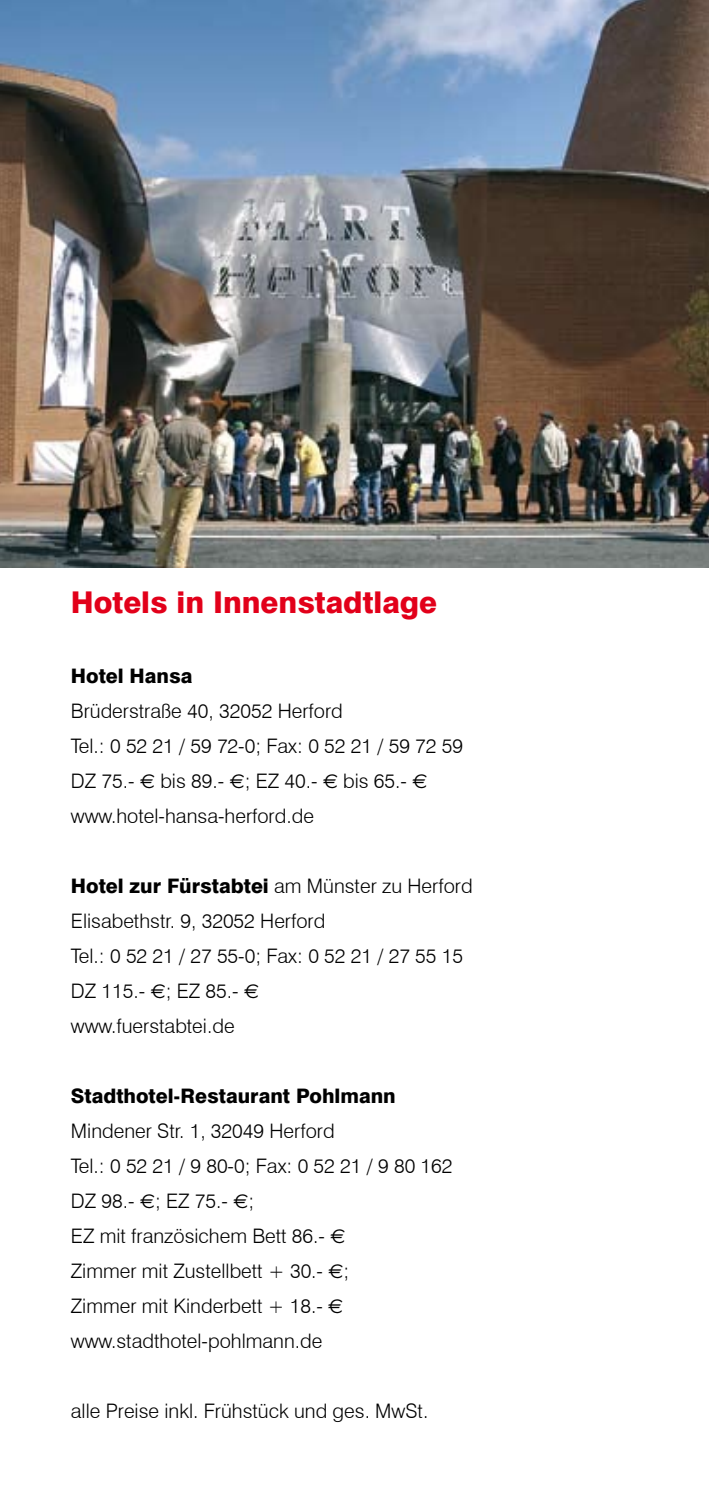
<style>
.page{position:relative;width:709px;height:1489px;background:#fff}
.page>*{position:absolute;margin:0;border:0;box-sizing:border-box;transform-origin:0 0}
.t1{font:800 30px "Swiss 721 BT";color:#e2001a}
.t2{font:300 20px/35px "Swiss 721 BT";color:#000}
.t3{font:800 20px "Swiss 721 BT";color:#000}
.s1{font-family:"Euro Sans";font-weight:400}
.s2{font-weight:800}
</style>
<div class="page">
<img style="left:0;top:0;width:709px;height:567px">
<h1 class="t1" style="left:71px;top:584px;width:368px">Hotels in Innenstadtlage</h1>
<p class="t3" style="left:71px;top:663px;width:123px">Hotel Hansa</p>
<p class="t2" style="left:71px;top:693px;width:394px">Brüderstraße 40, 32052 Herford<br>Tel.: 0 52 21 / 59 72-0; Fax: 0 52 21 / 59 72 59<br>DZ 75.- <span class="s1">€</span> bis 89.- <span class="s1">€</span>; EZ 40.- <span class="s1">€</span> bis 65.- <span class="s1">€ </span>www.hotel-hansa-herford.de</p>
<p class="t2" style="left:71px;top:868px;width:403px"><span class="s2">Hotel zur Fürstabtei</span> am Münster zu Herford<br>Elisabethstr. 9, 32052 Herford<br>Tel.: 0 52 21 / 27 55-0; Fax: 0 52 21 / 27 55 15<br>DZ 115.- <span class="s1">€</span>; EZ 85.- <span class="s1">€<br></span>www.fuerstabtei.de</p>
<p class="t3" style="left:71px;top:1083px;width:326px">Stadthotel-Restaurant Pohlmann</p>
<p class="t2" style="left:71px;top:1113px;width:383px">Mindener Str. 1, 32049 Herford<br>Tel.: 0 52 21 / 9 80-0; Fax: 0 52 21 / 9 80 162<br>DZ 98.- <span class="s1">€</span>; EZ 75.- <span class="s1">€</span>;<br>EZ mit französichem Bett 86.- <span class="s1">€<br></span>Zimmer mit Zustellbett + 30.- <span class="s1">€</span>;<br>Zimmer mit Kinderbett + 18.- <span class="s1">€ </span>www.stadthotel-pohlmann.de</p>
<p class="t2" style="left:71px;top:1393px;width:359px">alle Preise inkl. Frühstück und ges. MwSt.</p>
</div>
